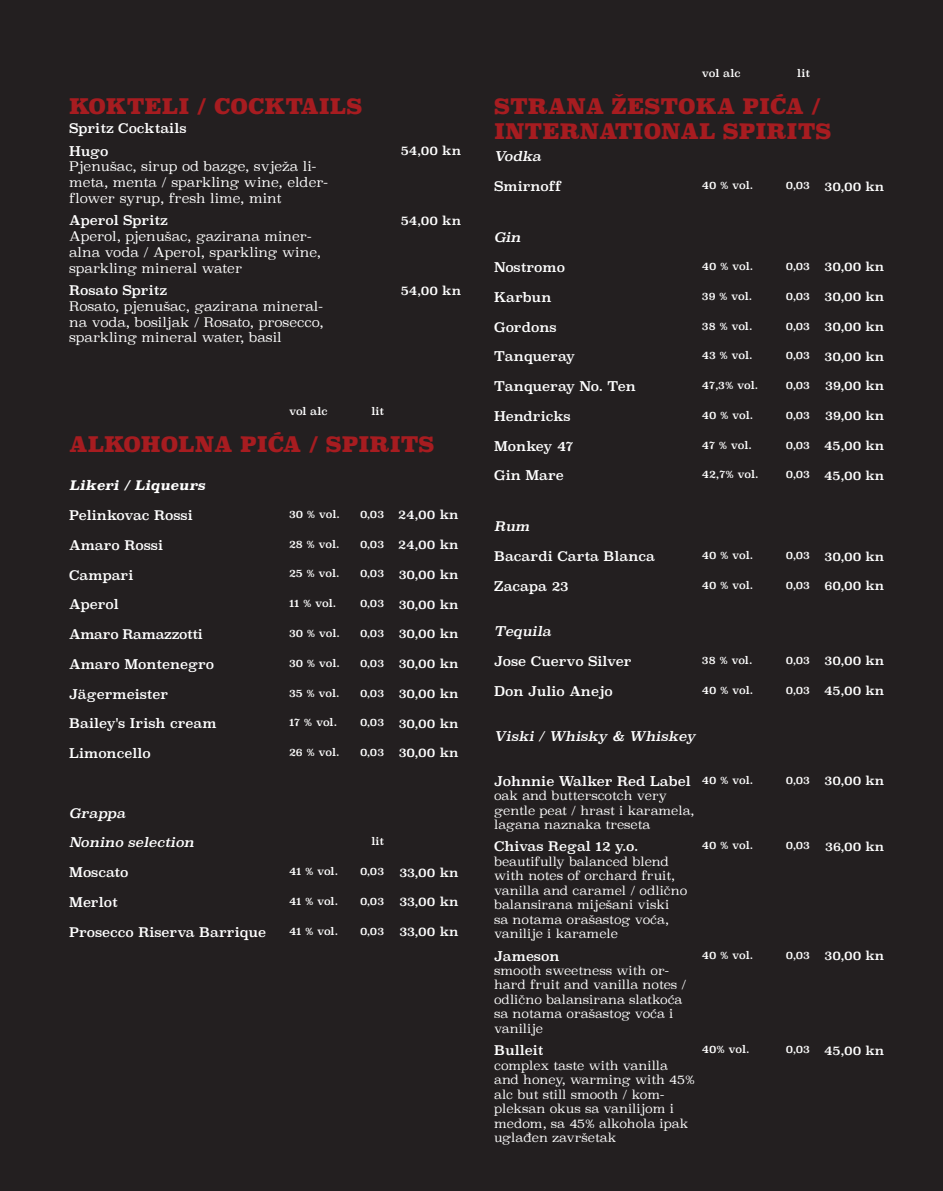
<style>
.page{position:relative;width:943px;height:1191px;background:#231f20}
.page>*{position:absolute;margin:0;border:0;box-sizing:border-box;transform-origin:0 0}
.t1{font:900 21px/24.8px "Superclarendon";color:#a71c20}
.t2{font:13.12px/22.4px "Superclarendon";color:#fff}
.t3{font:300 13.12px/15.8px "Superclarendon";color:#fff}
.t4{font:italic 13.12px "Superclarendon";color:#fff}
.t5{font:italic 700 13.12px "Superclarendon";color:#fff}
.t6{font:13.12px "Superclarendon";letter-spacing:-.025em;color:#fff}
.t7{font:300 12.25px/14.5px "Superclarendon";color:#fff}
.t8{font:12.25px "Superclarendon";color:#fff}
.t9{font:10.5px "Superclarendon";color:#fff}
.s1{font-size:10.5px}
</style>
<div class="page">
<h1 class="t1" style="left:69px;top:95px;width:295px">KOKTELI / COCKTAILS</h1>
<p class="t2" style="left:69px;top:118px;width:119px">Spritz Cocktails<br>Hugo</p>
<p class="t3" style="left:69px;top:160px;width:260px">Pjenušac, sirup od bazge, svježa li&shy;meta, menta / sparkling wine, elder&shy;flower syrup, fresh lime, mint</p>
<p class="t2" style="left:69px;top:210px;width:100px">Aperol Spritz</p>
<p class="t3" style="left:69px;top:230px;width:253px">Aperol, pjenušac, gazirana miner&shy;alna voda / Aperol, sparkling wine, sparkling mineral water</p>
<p class="t2" style="left:69px;top:280px;width:99px">Rosato Spritz</p>
<p class="t3" style="left:69px;top:299px;width:256px;text-align:justify">Rosato, pjenušac, gazirana mineral&shy;na voda, bosiljak / Rosato, prosecco, sparkling mineral water, basil</p>
<p class="t8" style="left:401px;top:142px;width:62px">54,00 kn</p>
<p class="t8" style="left:401px;top:212px;width:62px">54,00 kn</p>
<p class="t8" style="left:401px;top:282px;width:62px">54,00 kn</p>
<p class="t9" style="left:289px;top:404px;width:40px">vol alc</p>
<p class="t9" style="left:371px;top:404px;width:14px">lit</p>
<h1 class="t1" style="left:69px;top:433px;width:365px">ALKOHOLNA PIĆA / SPIRITS</h1>
<p class="t5" style="left:69px;top:477px;width:138px">Likeri / Liqueurs</p>
<p class="t2" style="left:69px;top:505px;width:125px">Pelinkovac Rossi</p>
<p class="t9" style="left:289px;top:507px;width:52px">30 % vol.</p>
<p class="t8" style="left:360px;top:506px;width:100px"><span class="s1">0,03</span> 24,00 kn</p>
<p class="t2" style="left:69px;top:535px;width:95px">Amaro Rossi</p>
<p class="t9" style="left:289px;top:537px;width:52px">28 % vol.</p>
<p class="t8" style="left:360px;top:536px;width:100px"><span class="s1">0,03</span> 24,00 kn</p>
<p class="t2" style="left:69px;top:564px;width:66px">Campari</p>
<p class="t9" style="left:289px;top:566px;width:52px">25 % vol.</p>
<p class="t8" style="left:360px;top:566px;width:100px"><span class="s1">0,03</span> 30,00 kn</p>
<p class="t2" style="left:69px;top:594px;width:51px">Aperol</p>
<p class="t9" style="left:289px;top:596px;width:49px">11 % vol.</p>
<p class="t8" style="left:360px;top:596px;width:100px"><span class="s1">0,03</span> 30,00 kn</p>
<p class="t6" style="left:69px;top:625px;width:135px">Amaro Ramazzotti</p>
<p class="t9" style="left:289px;top:626px;width:52px">30 % vol.</p>
<p class="t8" style="left:360px;top:625px;width:100px"><span class="s1">0,03</span> 30,00 kn</p>
<p class="t2" style="left:69px;top:654px;width:146px">Amaro Montenegro</p>
<p class="t9" style="left:289px;top:656px;width:52px">30 % vol.</p>
<p class="t8" style="left:360px;top:655px;width:100px"><span class="s1">0,03</span> 30,00 kn</p>
<p class="t2" style="left:69px;top:683px;width:101px">Jägermeister</p>
<p class="t9" style="left:289px;top:685px;width:52px">35 % vol.</p>
<p class="t8" style="left:360px;top:685px;width:100px"><span class="s1">0,03</span> 30,00 kn</p>
<p class="t2" style="left:69px;top:713px;width:149px">Bailey's Irish cream</p>
<p class="t9" style="left:289px;top:715px;width:50px">17 % vol.</p>
<p class="t8" style="left:360px;top:715px;width:100px"><span class="s1">0,03</span> 30,00 kn</p>
<p class="t2" style="left:69px;top:743px;width:83px">Limoncello</p>
<p class="t9" style="left:289px;top:745px;width:52px">26 % vol.</p>
<p class="t8" style="left:360px;top:744px;width:100px"><span class="s1">0,03</span> 30,00 kn</p>
<p class="t4" style="left:69px;top:805px;width:58px">Grappa</p>
<p class="t4" style="left:69px;top:834px;width:126px">Nonino selection</p>
<p class="t9" style="left:371px;top:834px;width:14px">lit</p>
<p class="t2" style="left:69px;top:862px;width:61px">Moscato</p>
<p class="t9" style="left:289px;top:864px;width:51px">41 % vol.</p>
<p class="t8" style="left:360px;top:864px;width:100px"><span class="s1">0,03</span> 33,00 kn</p>
<p class="t2" style="left:69px;top:892px;width:50px">Merlot</p>
<p class="t9" style="left:289px;top:894px;width:51px">41 % vol.</p>
<p class="t8" style="left:360px;top:893px;width:100px"><span class="s1">0,03</span> 33,00 kn</p>
<p class="t2" style="left:69px;top:922px;width:198px">Prosecco Riserva Barrique</p>
<p class="t9" style="left:289px;top:924px;width:51px">41 % vol.</p>
<p class="t8" style="left:360px;top:923px;width:100px"><span class="s1">0,03</span> 33,00 kn</p>
<p class="t9" style="left:702px;top:66px;width:40px">vol alc</p>
<p class="t9" style="left:797px;top:66px;width:14px">lit</p>
<h1 class="t1" style="left:494px;top:95px;width:328px">STRANA ŽESTOKA PIĆA /<br>INTERNATIONAL</h1>
<h1 class="t1" style="left:723px;top:120px;width:49px">SPIRITS</h1>
<p class="t4" style="left:494px;top:149px;width:49px">Vodka</p>
<p class="t2" style="left:494px;top:176px;width:69px">Smirnoff</p>
<p class="t9" style="left:702px;top:178px;width:53px">40 % vol.</p>
<p class="t8" style="left:785px;top:178px;width:100px"><span class="s1">0,03</span> 30,00 kn</p>
<p class="t4" style="left:494px;top:229px;width:28px">Gin</p>
<p class="t2" style="left:494px;top:257px;width:72px">Nostromo</p>
<p class="t9" style="left:702px;top:259px;width:53px">40 % vol.</p>
<p class="t8" style="left:785px;top:258px;width:100px"><span class="s1">0,03</span> 30,00 kn</p>
<p class="t2" style="left:494px;top:287px;width:59px">Karbun</p>
<p class="t9" style="left:702px;top:289px;width:52px">39 % vol.</p>
<p class="t8" style="left:785px;top:288px;width:100px"><span class="s1">0,03</span> 30,00 kn</p>
<p class="t2" style="left:494px;top:317px;width:64px">Gordons</p>
<p class="t9" style="left:702px;top:318px;width:52px">38 % vol.</p>
<p class="t8" style="left:785px;top:318px;width:100px"><span class="s1">0,03</span> 30,00 kn</p>
<p class="t2" style="left:494px;top:346px;width:82px">Tanqueray</p>
<p class="t9" style="left:702px;top:348px;width:52px">43 % vol.</p>
<p class="t8" style="left:785px;top:348px;width:100px"><span class="s1">0,03</span> 30,00 kn</p>
<p class="t2" style="left:494px;top:376px;width:143px">Tanqueray No. Ten</p>
<p class="t9" style="left:702px;top:378px;width:58px">47,3% vol.</p>
<p class="t8" style="left:785px;top:378px;width:100px"><span class="s1">0,03</span> 39,00 kn</p>
<p class="t2" style="left:494px;top:406px;width:78px">Hendricks</p>
<p class="t9" style="left:702px;top:408px;width:53px">40 % vol.</p>
<p class="t8" style="left:785px;top:407px;width:100px"><span class="s1">0,03</span> 39,00 kn</p>
<p class="t2" style="left:494px;top:436px;width:81px">Monkey 47</p>
<p class="t9" style="left:702px;top:438px;width:51px">47 % vol.</p>
<p class="t8" style="left:785px;top:437px;width:100px"><span class="s1">0,03</span> 45,00 kn</p>
<p class="t2" style="left:494px;top:465px;width:71px">Gin Mare</p>
<p class="t9" style="left:702px;top:467px;width:58px">42,7% vol.</p>
<p class="t8" style="left:785px;top:467px;width:100px"><span class="s1">0,03</span> 45,00 kn</p>
<p class="t4" style="left:494px;top:518px;width:37px">Rum</p>
<p class="t2" style="left:494px;top:546px;width:163px">Bacardi Carta Blanca</p>
<p class="t9" style="left:702px;top:548px;width:53px">40 % vol.</p>
<p class="t8" style="left:785px;top:548px;width:100px"><span class="s1">0,03</span> 30,00 kn</p>
<p class="t2" style="left:494px;top:576px;width:76px">Zacapa 23</p>
<p class="t9" style="left:702px;top:578px;width:53px">40 % vol.</p>
<p class="t8" style="left:785px;top:577px;width:100px"><span class="s1">0,03</span> 60,00 kn</p>
<p class="t4" style="left:494px;top:623px;width:59px">Tequila</p>
<p class="t2" style="left:494px;top:651px;width:139px">Jose Cuervo Silver</p>
<p class="t9" style="left:702px;top:653px;width:52px">38 % vol.</p>
<p class="t8" style="left:785px;top:652px;width:100px"><span class="s1">0,03</span> 30,00 kn</p>
<p class="t2" style="left:494px;top:680px;width:120px">Don Julio Anejo</p>
<p class="t9" style="left:702px;top:682px;width:53px">40 % vol.</p>
<p class="t8" style="left:785px;top:682px;width:100px"><span class="s1">0,03</span> 45,00 kn</p>
<p class="t4" style="left:494px;top:728px;width:203px">Viski / Whisky &amp; Whiskey</p>
<p class="t2" style="left:494px;top:770px;width:198px">Johnnie Walker Red Label</p>
<p class="t7" style="left:494px;top:789px;width:202px">oak and butterscotch very gentle peat / hrast i karamela, lagana naznaka treseta</p>
<p class="t9" style="left:702px;top:772px;width:53px">40 % vol.</p>
<p class="t8" style="left:785px;top:772px;width:100px"><span class="s1">0,03</span> 30,00 kn</p>
<p class="t2" style="left:494px;top:836px;width:146px">Chivas Regal 12 y.o.</p>
<p class="t7" style="left:494px;top:855px;width:195px">beautifully balanced blend with notes of orchard fruit, vanilla and caramel / odlično balansirana miješani viski<br>sa notama orašastog voća, vanilije i karamele</p>
<p class="t2" style="left:494px;top:945px;width:67px">Jameson</p>
<p class="t7" style="left:494px;top:964px;width:194px">smooth sweetness with or&shy;hard fruit and vanilla notes / odlično balansirana slatkoća sa notama orašastog voća i vanilije</p>
<p class="t2" style="left:494px;top:1040px;width:51px">Bulleit</p>
<p class="t7" style="left:494px;top:1059px;width:202px">complex taste with vanilla and honey, warming with 45% alc but still smooth / kom&shy;pleksan okus sa vanilijom i medom, sa 45% alkohola ipak uglađen završetak</p>
<p class="t9" style="left:702px;top:838px;width:53px">40 % vol.</p>
<p class="t8" style="left:785px;top:838px;width:100px"><span class="s1">0,03</span> 36,00 kn</p>
<p class="t9" style="left:702px;top:947px;width:53px">40 % vol.</p>
<p class="t8" style="left:785px;top:947px;width:100px"><span class="s1">0,03</span> 30,00 kn</p>
<p class="t9" style="left:702px;top:1042px;width:49px">40% vol.</p>
<p class="t8" style="left:785px;top:1041px;width:100px"><span class="s1">0,03</span> 45,00 kn</p>
</div>
